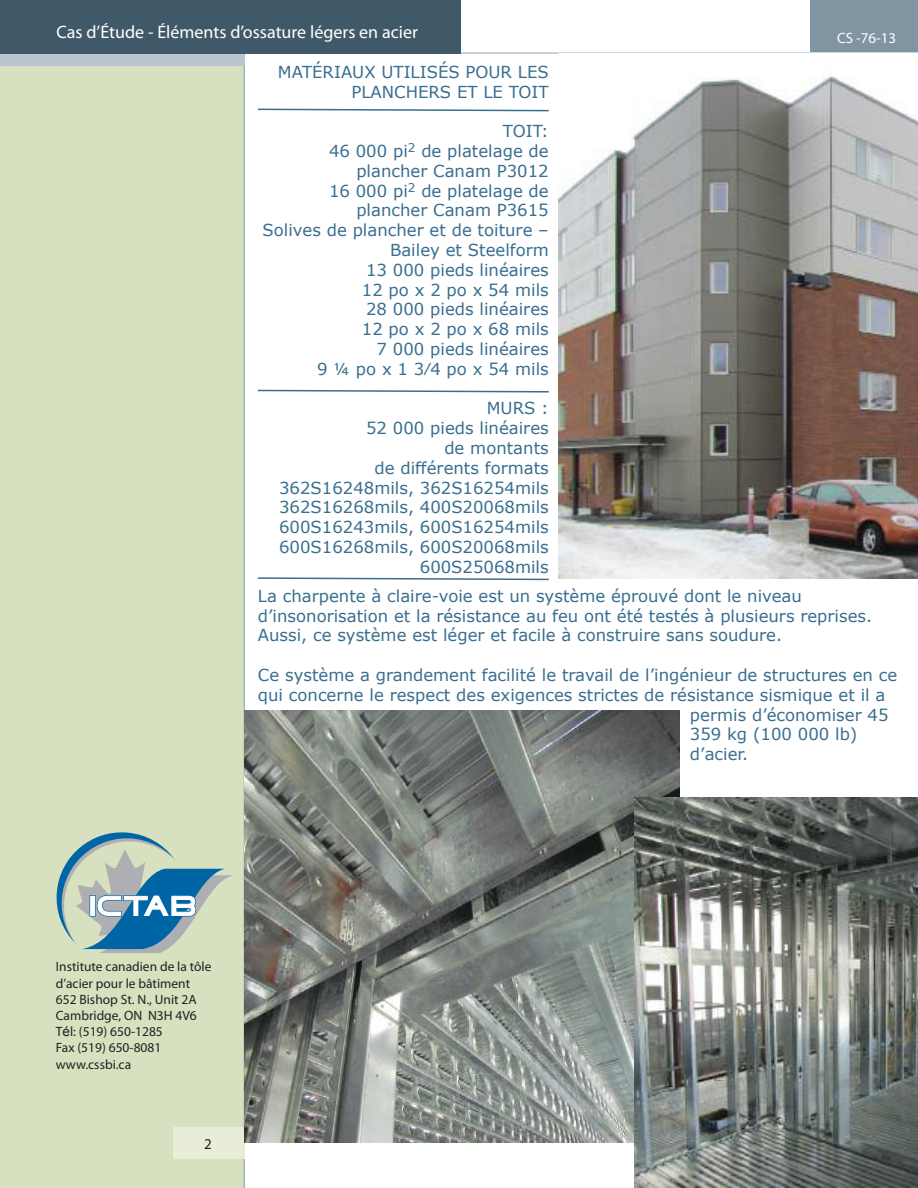
<style>
.page{position:relative;width:918px;height:1188px;background:#fff}
.page>*{position:absolute;margin:0;border:0;box-sizing:border-box;transform-origin:0 0}
.t1{font:18px "Myriad Pro";color:#fff}
.t2{font:16.5px/19.8px "Verdana";color:#386e8f}
.t3{font:15px "Myriad Pro";color:#fff}
.t4{font:15px "Myriad Pro";color:#231f20}
.t5{font:13.5px/16.2px "Myriad Pro";color:#231f20}
.s1{font-family:"Arial"}
</style>
<div class="page">
<div style="left:0;top:63px;width:244px;height:1125px;background:#d7e1bf"></div>
<div style="left:810px;top:0;width:108px;height:52px;background:#8094a1"></div>
<hr style="left:0;top:53px;width:918px;height:1px;background:#90a3b0">
<hr style="left:244px;top:53px;width:1px;height:1135px;background:#90a3b0">
<div style="left:0;top:53px;width:244px;height:12px;background:#b8c5ce"></div>
<div style="left:173px;top:1127px;width:71px;height:32px;background:#e7edd7"></div>
<div style="left:0;top:0;width:460px;height:53px;background:#405968"></div>
<svg style="left:56px;top:832px;width:176px;height:121px"></svg>
<img style="left:558px;top:53px;width:360px;height:525px">
<img style="left:245px;top:710px;width:435px;height:433px">
<img style="left:635px;top:798px;width:283px;height:390px">
<svg style="left:257px;top:108px;width:292px;height:4px"></svg>
<svg style="left:257px;top:389px;width:292px;height:4px"></svg>
<svg style="left:257px;top:577px;width:292px;height:4px"></svg>
<p class="t1" style="left:56px;top:21px;width:363px">Cas d’Étude - Éléments d’ossature légers en acier</p>
<p class="t3" style="left:837px;top:29px;width:61px">CS -76-13</p>
<p class="t2" style="left:278px;top:62px;width:272px">MATÉRIAUX UTILISÉS POUR LES</p>
<p class="t2" style="left:351px;top:81px;width:199px">PLANCHERS ET LE TOIT</p>
<p class="t2" style="left:503px;top:121px;width:47px">TOIT:</p>
<p class="t2" style="left:329px;top:141px;width:221px">46 000 pi<sup>2</sup> de platelage de</p>
<p class="t2" style="left:356px;top:161px;width:194px">plancher Canam P3012</p>
<p class="t2" style="left:329px;top:180px;width:221px">16 000 pi<sup>2</sup> de platelage de</p>
<p class="t2" style="left:356px;top:200px;width:194px">plancher Canam P3615</p>
<p class="t2" style="left:263px;top:220px;width:288px;text-align:right">Solives de plancher et de toiture –<br>Bailey et Steelform</p>
<p class="t2" style="left:366px;top:260px;width:184px">13 000 pieds linéaires</p>
<p class="t2" style="left:362px;top:279px;width:188px">12 po x 2 po x 54 mils</p>
<p class="t2" style="left:366px;top:299px;width:184px">28 000 pieds linéaires</p>
<p class="t2" style="left:362px;top:319px;width:188px">12 po x 2 po x 68 mils</p>
<p class="t2" style="left:377px;top:339px;width:174px">7 000 pieds linéaires</p>
<p class="t2" style="left:317px;top:359px;width:233px">9 ¼ po x 1 3⁄4 po x 54 mils</p>
<p class="t2" style="left:487px;top:398px;width:64px">MURS :</p>
<p class="t2" style="left:366px;top:418px;width:184px">52 000 pieds linéaires</p>
<p class="t2" style="left:444px;top:438px;width:106px">de montants</p>
<p class="t2" style="left:374px;top:458px;width:176px">de différents formats</p>
<p class="t2" style="left:279px;top:477px;width:271px">362S16248mils, 362S16254mils</p>
<p class="t2" style="left:279px;top:497px;width:271px">362S16268mils, 400S20068mils</p>
<p class="t2" style="left:279px;top:517px;width:271px">600S16243mils, 600S16254mils</p>
<p class="t2" style="left:279px;top:537px;width:271px">600S16268mils, 600S20068mils</p>
<p class="t2" style="left:420px;top:557px;width:130px">600S25068mils</p>
<p class="t2" style="left:258px;top:586px;width:616px">La charpente à claire-voie est un système éprouvé dont le niveau d’insonorisation et la résistance au feu ont été testés à plusieurs reprises.<br>Aussi, ce système est léger et facile à construire sans soudure.</p>
<p class="t2" style="left:258px;top:665px;width:641px">Ce système a grandement facilité le travail de l’ingénieur de structures en ce qui concerne le respect des exigences strictes de résistance sismique et il a</p>
<p class="t2" style="left:690px;top:704px;width:200px">permis d’économiser 45</p>
<p class="t2" style="left:690px;top:724px;width:169px">359 kg (100 000 lb)</p>
<p class="t2" style="left:690px;top:744px;width:60px">d’acier.</p>
<p class="t5" style="left:56px;top:959px;width:157px">Institute canadien de la tôle d’acier pour le bâtiment</p>
<p class="t5" style="left:56px;top:991px;width:142px">652 Bishop St. N., Unit 2A</p>
<p class="t5" style="left:56px;top:1007px;width:142px">Cambridge, ON N3H 4V6</p>
<p class="t5" style="left:56px;top:1023px;width:108px">T<span class="s1">é</span>l: (519) 650-1285</p>
<p class="t5" style="left:56px;top:1040px;width:107px">Fax (519) 650-8081</p>
<p class="t5" style="left:56px;top:1056px;width:77px">www.cssbi.ca</p>
<p class="t4" style="left:204px;top:1135px;width:9px">2</p>
</div>
